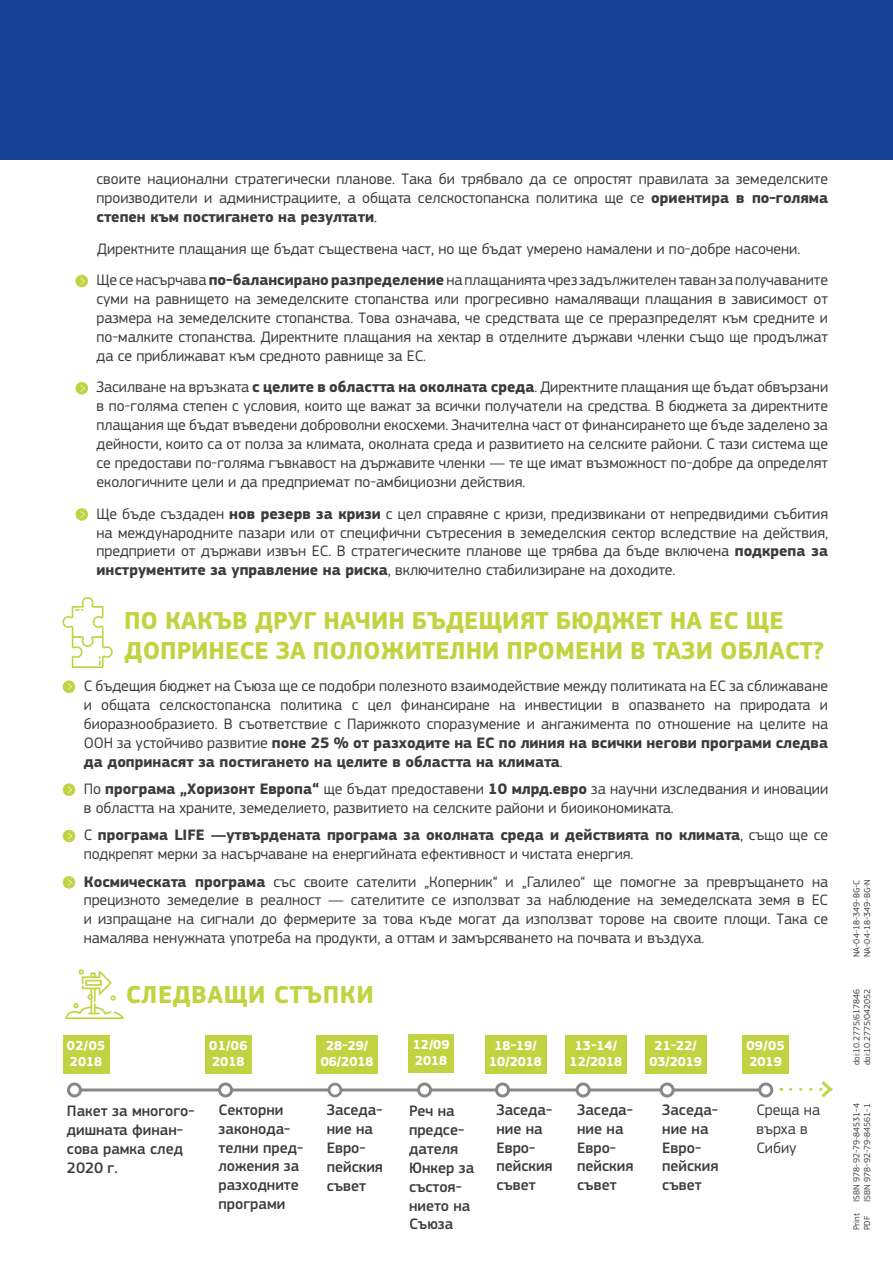
<style>
.page{position:relative;width:893px;height:1263px;background:#fff}
.page>*{position:absolute;margin:0;border:0;box-sizing:border-box;transform-origin:0 0}
.Sub-title_1{font:700 25.5px/30.6px "EC Square Sans Pro";color:#c2d342}
.Sub-title_1-2{font:700 25.5px "EC Square Sans Pro";letter-spacing:.02em;color:#c2d342}
.Bullets{font:15.75px/18.9px "EC Square Sans Pro";color:#3c3c3b;text-align:justify}
.Body_Text{font:15.75px/18.9px "EC Square Sans Pro";color:#3c3c3b}
.Body_Text-2{font:500 15.75px/18.9px "EC Square Sans Pro";color:#3c3c3b}
.Sub-title_3{font:700 13.5px/16.2px "EC Square Sans Pro";color:#fff}
.identifiers{font:9px "EC Square Sans Pro";color:#404041}
.s1{font-weight:700}
</style>
<div class="page">
<svg style="left:65px;top:969px;width:59px;height:50px"></svg>
<hr style="left:80px;top:1088px;width:140px;height:3px;background:#878787">
<div style="left:67px;top:1082px;width:15px;height:15px;border:3px solid #878787;border-radius:50%"></div>
<div style="left:218px;top:1082px;width:15px;height:15px;border:3px solid #878787;border-radius:50%"></div>
<hr style="left:230px;top:1088px;width:188px;height:3px;background:#878787">
<div style="left:417px;top:1082px;width:15px;height:15px;border:3px solid #878787;border-radius:50%"></div>
<hr style="left:430px;top:1088px;width:67px;height:3px;background:#878787">
<div style="left:495px;top:1082px;width:15px;height:15px;border:3px solid #878787;border-radius:50%"></div>
<hr style="left:507px;top:1088px;width:70px;height:3px;background:#878787">
<div style="left:576px;top:1082px;width:15px;height:15px;border:3px solid #878787;border-radius:50%"></div>
<hr style="left:589px;top:1088px;width:72px;height:3px;background:#878787">
<div style="left:660px;top:1082px;width:15px;height:15px;border:3px solid #878787;border-radius:50%"></div>
<hr style="left:673px;top:1088px;width:87px;height:3px;background:#878787">
<div style="left:758px;top:1082px;width:15px;height:15px;border:3px solid #878787;border-radius:50%"></div>
<svg style="left:791px;top:1081px;width:42px;height:17px"></svg>
<div style="left:63px;top:1035px;width:46px;height:39px;background:#c2d342"></div>
<div style="left:205px;top:1035px;width:47px;height:39px;background:#c2d342"></div>
<div style="left:742px;top:1035px;width:47px;height:39px;background:#c2d342"></div>
<div style="left:317px;top:1035px;width:61px;height:39px;background:#c2d342"></div>
<div style="left:485px;top:1035px;width:61px;height:39px;background:#c2d342"></div>
<div style="left:565px;top:1035px;width:61px;height:39px;background:#c2d342"></div>
<div style="left:645px;top:1035px;width:61px;height:39px;background:#c2d342"></div>
<div style="left:409px;top:1035px;width:45px;height:38px;background:#c2d342"></div>
<div style="left:328px;top:1083px;width:14px;height:14px;background:#878787;border-radius:50%"></div>
<div style="left:330px;top:1085px;width:10px;height:9px;background:#fff;border-radius:50%"></div>
<div style="left:75px;top:275px;width:13px;height:12px;background:#c2d342;border-radius:50%"></div>
<svg style="left:80px;top:278px;width:5px;height:6px"></svg>
<svg style="left:75px;top:382px;width:13px;height:13px"></svg>
<svg style="left:80px;top:385px;width:5px;height:6px"></svg>
<svg style="left:75px;top:508px;width:13px;height:13px"></svg>
<svg style="left:80px;top:511px;width:5px;height:7px"></svg>
<svg style="left:63px;top:597px;width:50px;height:71px"></svg>
<svg style="left:63px;top:680px;width:12px;height:13px"></svg>
<svg style="left:68px;top:683px;width:4px;height:7px"></svg>
<svg style="left:63px;top:783px;width:12px;height:13px"></svg>
<svg style="left:68px;top:787px;width:4px;height:6px"></svg>
<div style="left:63px;top:830px;width:12px;height:12px;background:#c2d342;border-radius:50%"></div>
<svg style="left:68px;top:833px;width:4px;height:6px"></svg>
<div style="left:63px;top:876px;width:12px;height:13px;background:#c2d342;border-radius:50%"></div>
<svg style="left:68px;top:879px;width:4px;height:6px"></svg>
<div style="left:0;top:0;width:893px;height:160px;background:#164194"></div>
<p class="Bullets" style="left:97px;top:169px;width:733px">своите национални стратегически планове. Така би трябвало да се опростят правилата за земеделските производители и администрациите, а общата селскостопанска политика ще се <span class="s1">ориентира в по-голяма степен към постигането на резултати</span>.</p>
<p class="Bullets" style="left:97px;top:239px;width:705px">Директните плащания ще бъдат съществена част, но ще бъдат умерено намалени и по-добре насочени.</p>
<p class="Bullets" style="left:97px;top:271px;width:733px">Ще се насърчава <span class="s1">по-балансирано разпределение</span> на плащанията чрез задължителен таван за получаваните суми на равнището на земеделските стопанства или прогресивно намаляващи плащания в зависимост от размера на земеделските стопанства. Това означава, че средствата ще се преразпределят към средните и по-малките стопанства. Директните плащания на хектар в отделните държави членки също ще продължат да се приближават към средното равнище за ЕС.</p>
<p class="Bullets" style="left:97px;top:378px;width:733px">Засилване на връзката <span class="s1">с целите в областта на околната среда</span>. Директните плащания ще бъдат обвързани в по-голяма степен с условия, които ще важат за всички получатели на средства. В бюджета за директните плащания ще бъдат въведени доброволни екосхеми. Значителна част от финансирането ще бъде заделено за дейности, които са от полза за климата, околната среда и развитието на селските райони. С тази система ще се предостави по-голяма гъвкавост на държавите членки — те ще имат възможност по-добре да определят екологичните цели и да предприемат по-амбициозни действия.</p>
<p class="Bullets" style="left:97px;top:504px;width:733px">Ще бъде създаден <span class="s1">нов резерв за кризи</span> с цел справяне с кризи, предизвикани от непредвидими събития на международните пазари или от специфични сътресения в земеделския сектор вследствие на действия, предприети от държави извън ЕС. В стратегическите планове ще трябва да бъде включена <span class="s1">подкрепа за инструментите за управление на риска</span>, включително стабилизиране на доходите.</p>
<p class="Sub-title_1" style="left:124px;top:606px;width:702px">ПО КАКЪВ ДРУГ НАЧИН БЪДЕЩИЯТ БЮДЖЕТ НА ЕС ЩЕ<br>ДОПРИНЕСЕ ЗА ПОЛОЖИТЕЛНИ ПРОМЕНИ В ТАЗИ ОБЛАСТ?</p>
<p class="Body_Text" style="left:84px;top:676px;width:746px;text-align:justify">С бъдещия бюджет на Съюза ще се подобри полезното взаимодействие между политиката на ЕС за сближаване и общата селскостопанска политика с цел финансиране на инвестиции в опазването на природата и биоразнообразието. В съответствие с Парижкото споразумение и ангажимента по отношение на целите на ООН за устойчиво развитие <span class="s1">поне 25 % от разходите на ЕС по линия на всички негови програми следва да допринасят за постигането на целите в областта на климата</span>.</p>
<p class="Body_Text" style="left:84px;top:779px;width:746px">По <span class="s1">програма „Хоризонт Европа“</span> ще бъдат предоставени <span class="s1">10 млрд.евро</span> за научни изследвания и иновации в областта на храните, земеделието, развитието на селските райони и биоикономиката.</p>
<p class="Body_Text" style="left:84px;top:826px;width:746px">С <span class="s1">програма LIFE —утвърдената програма за околната среда и действията по климата</span>, също ще се подкрепят мерки за насърчаване на енергийната ефективност и чистата енергия.</p>
<p class="Body_Text" style="left:84px;top:872px;width:746px;text-align:justify"><span class="s1">Космическата програма</span> със своите сателити „Коперник“ и „Галилео“ ще помогне за превръщането на прецизното земеделие в реалност — сателитите се използват за наблюдение на земеделската земя в ЕС и изпращане на сигнали до фермерите за това къде могат да използват торове на своите площи. Така се намалява ненужната употреба на продукти, а оттам и замърсяването на почвата и въздуха.</p>
<p class="Sub-title_1-2" style="left:126px;top:979px;width:250px">СЛЕДВАЩИ СТЪПКИ</p>
<p class="Sub-title_3" style="left:413px;top:1037px;width:38px">12/09<br>2018</p>
<p class="Body_Text-2" style="left:409px;top:1102px;width:67px">Реч на предсе&shy;дателя<br>Юнкер за състоя&shy;нието на<br>Съюза</p>
<p class="Sub-title_3" style="left:67px;top:1038px;width:40px">02/05<br>2018</p>
<p class="Sub-title_3" style="left:209px;top:1038px;width:40px">01/06<br>2018</p>
<p class="Sub-title_3" style="left:746px;top:1038px;width:40px">09/05<br>2019</p>
<p class="Sub-title_3" style="left:321px;top:1038px;width:54px;text-align:center">28-29/<br>06/2018</p>
<p class="Sub-title_3" style="left:489px;top:1038px;width:54px;text-align:center">18-19/<br>10/2018</p>
<p class="Sub-title_3" style="left:570px;top:1038px;width:54px;text-align:center">13-14/<br>12/2018</p>
<p class="Sub-title_3" style="left:649px;top:1038px;width:54px;text-align:center">21-22/<br>03/2019</p>
<p class="Body_Text-2" style="left:67px;top:1102px;width:129px">Пакет за многого&shy;дишната финан&shy;сова рамка след<br>2020 г.</p>
<p class="Body_Text-2" style="left:219px;top:1100px;width:86px">Секторни законода&shy;телни пред&shy;ложения за разходните програми</p>
<p class="Body_Text-2" style="left:327px;top:1101px;width:58px">Заседа&shy;ние на<br>Евро&shy;пейския съвет</p>
<p class="Body_Text-2" style="left:496px;top:1100px;width:58px">Заседа&shy;ние на<br>Евро&shy;пейския съвет</p>
<p class="Body_Text-2" style="left:577px;top:1100px;width:58px">Заседа&shy;ние на<br>Евро&shy;пейския съвет</p>
<p class="Body_Text-2" style="left:662px;top:1100px;width:58px">Заседа&shy;ние на<br>Евро&shy;пейския съвет</p>
<p class="Body_Text" style="left:756px;top:1100px;width:65px">Среща на върха в<br>Сибиу</p>
<p class="identifiers" style="left:862px;top:957px;width:80px;rotate:-90deg">NA-04-18-349-BG-N</p>
<p class="identifiers" style="left:851px;top:957px;width:79px;rotate:-90deg">NA-04-18-349-BG-C</p>
<p class="identifiers" style="left:851px;top:1065px;width:78px;rotate:-90deg">doi:10.2775/617846</p>
<p class="identifiers" style="left:862px;top:1065px;width:78px;rotate:-90deg">doi:10.2775/042052</p>
<p class="identifiers" style="left:851px;top:1202px;width:100px;rotate:-90deg">ISBN 978-92-79-84531-4</p>
<p class="identifiers" style="left:862px;top:1202px;width:100px;rotate:-90deg">ISBN 978-92-79-84561-1</p>
<p class="identifiers" style="left:851px;top:1230px;width:19px;rotate:-90deg">Print</p>
<p class="identifiers" style="left:862px;top:1230px;width:16px;rotate:-90deg">PDF</p>
</div>
